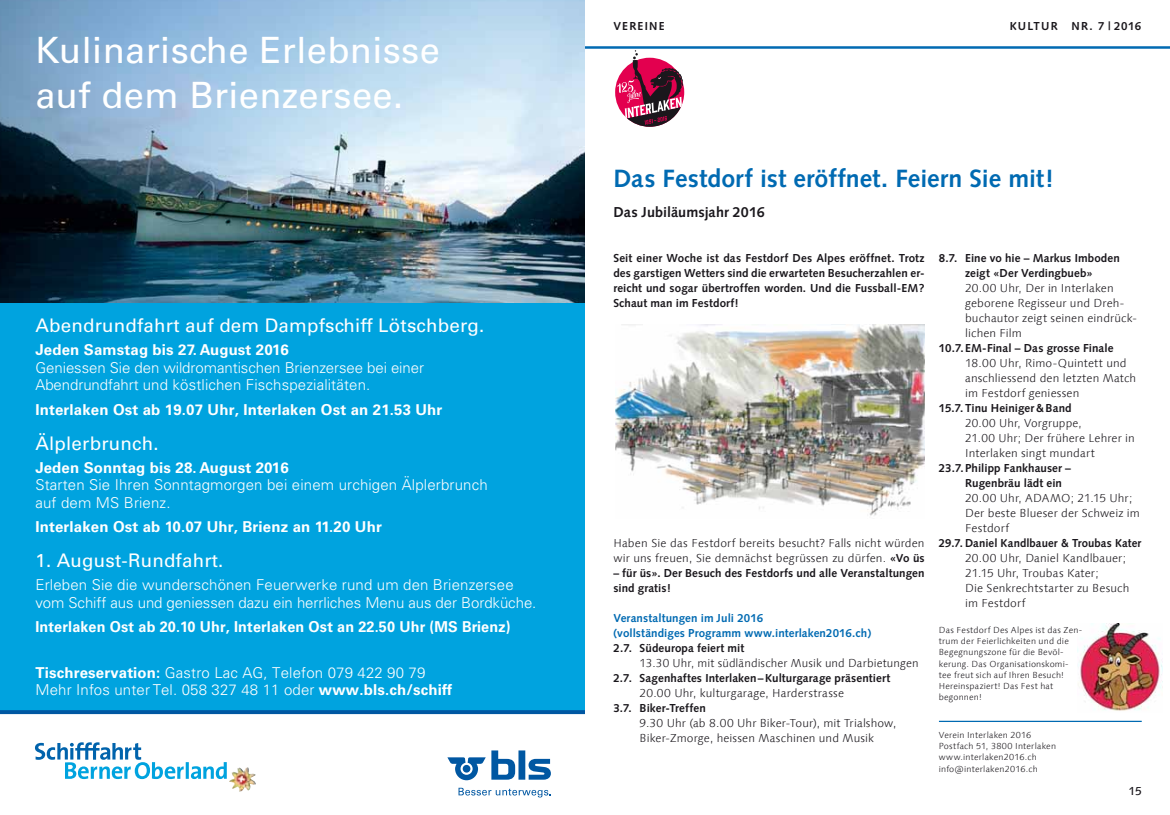
<style>
.page{position:relative;width:1170px;height:815px;background:#fff}
.page>*{position:absolute;margin:0;border:0;box-sizing:border-box;transform-origin:0 0}
.t1{font:36.25px/45px "Univers LT Std";letter-spacing:.01em;color:#fff}
.t2{font:700 25px "Syntax";letter-spacing:.005em;color:#006ab2}
.t3{font:18.75px "Univers LT Std";letter-spacing:.01em;color:#fff}
.t4{font:300 15px/17.5px "Univers LT Std";letter-spacing:.01em;color:#fff}
.t5{font:700 15px "Univers LT Std";letter-spacing:.01em;color:#fff}
.t6{font:700 15px "Univers LT Std";letter-spacing:.01em;color:#fff;scale:.96 1}
.t7{font:700 14.38px "Syntax";color:#1a171c}
.t8{font:300 11.5px/15px "Linotype Syntax Com";letter-spacing:.01em;color:#1a171c}
.t9{font:700 11.5px/15px "Syntax";letter-spacing:.01em;color:#1a171c}
.t10{font:700 11.5px/15px "Syntax";letter-spacing:.005em;color:#006ab2}
.t11{font:700 11.5px "Syntax";letter-spacing:.095em;color:#1a171c}
.t12{font:700 11.5px "Syntax";letter-spacing:.11em;color:#1a171c}
.t13{font:500 11.5px "Linotype Syntax Com";color:#1a171c}
.t14{font:300 8.75px/11.2px "Linotype Syntax Com";letter-spacing:.02em;color:#1a171c}
.s1{font-weight:700}
.s2{font-family:"Syntax";font-weight:700}
</style>
<div class="page">
<img style="left:1077px;top:624px;width:84px;height:87px">
<img style="left:0;top:0;width:585px;height:304px">
<div style="left:0;top:304px;width:585px;height:408px;background:#00a3df"></div>
<hr style="left:0;top:710px;width:585px;height:4px;background:#0057a2">
<svg style="left:447px;top:750px;width:104px;height:30px"></svg>
<svg style="left:458px;top:788px;width:93px;height:9px"></svg>
<svg style="left:35px;top:742px;width:192px;height:37px"></svg>
<img style="left:229px;top:767px;width:27px;height:25px">
<svg style="left:615px;top:50px;width:69px;height:77px"></svg>
<img style="left:615px;top:325px;width:309px;height:191px">
<hr style="left:938px;top:721px;width:203px;height:1px;background:#006ab2">
<hr style="left:585px;top:46px;width:584px;height:3px;background:#006ab2">
<h1 class="t1" style="left:35px;top:30px;width:406px">Kulinarische Erlebnisse auf dem Brienzersee.</h1>
<h3 class="t3" style="left:35px;top:317px;width:450px">Abendrundfahrt auf dem Dampfschiff Lötschberg.</h3>
<h3 class="t5" style="left:35px;top:343px;width:255px">Jeden Samstag bis 27. August 2016</h3>
<h3 class="t4" style="left:35px;top:360px;width:390px">Geniessen Sie den wildromantischen Brienzersee bei einer<br>Abendrundfahrt und köstlichen Fischspezialitäten.</h3>
<h3 class="t5" style="left:35px;top:402px;width:408px">Interlaken Ost ab 19.07 Uhr, Interlaken Ost an 21.53 Uhr</h3>
<h3 class="t3" style="left:35px;top:434px;width:125px">Älplerbrunch.</h3>
<h3 class="t5" style="left:35px;top:460px;width:255px">Jeden Sonntag bis 28. August 2016</h3>
<h3 class="t4" style="left:35px;top:477px;width:453px">Starten Sie Ihren Sonntagmorgen bei einem urchigen Älplerbrunch auf dem MS Brienz.</h3>
<h3 class="t5" style="left:35px;top:520px;width:348px">Interlaken Ost ab 10.07 Uhr, Brienz an 11.20 Uhr</h3>
<h3 class="t3" style="left:35px;top:552px;width:189px">1. August-Rundfahrt.</h3>
<h3 class="t4" style="left:35px;top:577px;width:502px">Erleben Sie die wunderschönen Feuerwerke rund um den Brienzersee vom Schiff aus und geniessen dazu ein herrliches Menu aus der Bordküche.</h3>
<h3 class="t6" style="left:35px;top:620px;width:496px">Interlaken Ost ab 20.10 Uhr, Interlaken Ost an 22.50 Uhr (MS Brienz)</h3>
<h3 class="t4" style="left:35px;top:665px;width:418px"><span class="s1">Tischreservation:</span> Gastro Lac AG, Telefon 079 422 90 79<br>Mehr Infos unter Tel. 058 327 48 11 oder <span class="s1">www.bls.ch/schiff</span></h3>
<p class="t12" style="left:613px;top:21px;width:53px">VEREINE</p>
<p class="t11" style="left:1009px;top:21px;width:133px">KULTUR NR. 7 | 2016</p>
<h2 class="t2" style="left:613px;top:168px;width:442px">Das Festdorf ist eröffnet. Feiern Sie mit!</h2>
<p class="t7" style="left:613px;top:206px;width:153px">Das Jubiläumsjahr 2016</p>
<p class="t9" style="left:613px;top:251px;width:313px;text-align:justify">Seit einer Woche ist das Festdorf Des Alpes eröffnet. Trotz des garstigen Wetters sind die erwarteten Besucherzahlen er&shy;reicht und sogar übertroffen worden. Und die Fussball-EM?<br>Schaut man im Festdorf!</p>
<p class="t8" style="left:613px;top:536px;width:313px">Haben Sie das Festdorf bereits besucht? Falls nicht würden wir uns freuen, Sie demnächst begrüssen zu dürfen. <span class="s2">«Vo üs</span></p>
<p class="t9" style="left:613px;top:566px;width:313px">– für üs». Der Besuch des Festdorfs und alle Veranstaltungen sind gratis!</p>
<p class="t10" style="left:613px;top:611px;width:259px">Veranstaltungen im Juli 2016<br>(vollständiges Programm www.interlaken2016.ch)</p>
<p class="t9" style="left:613px;top:641px;width:132px">2.7. Südeuropa feiert mit</p>
<p class="t8" style="left:639px;top:656px;width:280px">13.30 Uhr, mit südländischer Musik und Darbietungen</p>
<p class="t9" style="left:613px;top:671px;width:278px">2.7. Sagenhaftes Interlaken – Kulturgarage präsentiert</p>
<p class="t8" style="left:639px;top:686px;width:206px">20.00 Uhr, kulturgarage, Harderstrasse</p>
<p class="t9" style="left:613px;top:701px;width:94px">3.7. Biker-Treffen</p>
<p class="t8" style="left:639px;top:716px;width:258px">9.30 Uhr (ab 8.00 Uhr Biker-Tour), mit Trialshow,<br>Biker-Zmorge, heissen Maschinen und Musik</p>
<p class="t9" style="left:938px;top:251px;width:182px;text-align:center">8.7. Eine vo hie – Markus Imboden zeigt «Der Verdingbueb»</p>
<p class="t8" style="left:965px;top:281px;width:173px">20.00 Uhr, Der in Interlaken geborene Regisseur und Dreh&shy;buchautor zeigt seinen eindrück&shy;lichen Film</p>
<p class="t9" style="left:938px;top:341px;width:176px">10.7. EM-Final – Das grosse Finale</p>
<p class="t8" style="left:965px;top:356px;width:173px">18.00 Uhr, Rimo-Quintett und anschliessend den letzten Match im Festdorf geniessen</p>
<p class="t9" style="left:938px;top:401px;width:134px">15.7. Tinu Heiniger &amp; Band</p>
<p class="t8" style="left:965px;top:416px;width:171px">20.00 Uhr, Vorgruppe,<br>21.00 Uhr; Der frühere Lehrer in<br>Interlaken singt mundart</p>
<p class="t9" style="left:965px;top:461px;width:107px;text-indent:-26px">23.7. Philipp Fankhauser –<br>Rugenbräu lädt ein</p>
<p class="t8" style="left:965px;top:491px;width:176px">20.00 Uhr, ADAMO; 21.15 Uhr;<br>Der beste Blueser der Schweiz im<br>Festdorf</p>
<p class="t9" style="left:938px;top:536px;width:204px">29.7. Daniel Kandlbauer &amp; Troubas Kater</p>
<p class="t8" style="left:965px;top:551px;width:166px">20.00 Uhr, Daniel Kandlbauer;<br>21.15 Uhr, Troubas Kater;<br>Die Senkrechtstarter zu Besuch im Festdorf</p>
<p class="t14" style="left:938px;top:625px;width:145px">Das Festdorf Des Alpes ist das Zen&shy;trum der Feierlichkeiten und die<br>Begegnungszone für die Bevöl&shy;kerung. Das Organisationskomi&shy;tee freut sich auf Ihren Besuch!<br>Hereinspaziert! Das Fest hat begonnen!</p>
<p class="t14" style="left:938px;top:730px;width:119px">Verein Interlaken 2016<br>Postfach 51, 3800 Interlaken www.interlaken2016.ch info@interlaken2016.ch</p>
<p class="t13" style="left:1128px;top:787px;width:15px">15</p>
</div>
